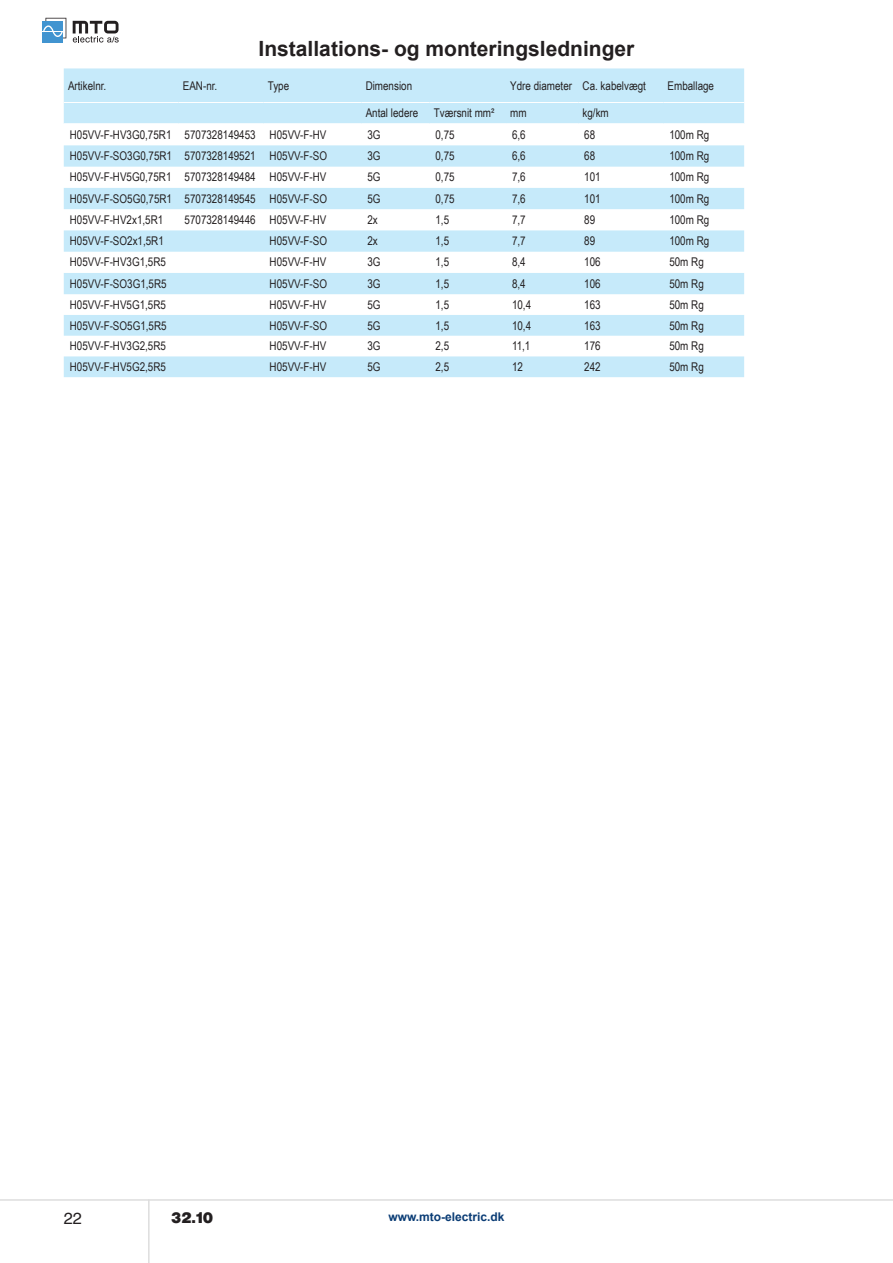
<style>
.page{position:relative;width:893px;height:1263px;background:#fff}
.page>*{position:absolute;margin:0;border:0;box-sizing:border-box;transform-origin:0 0}
.t1{font:700 21px "Arial";color:#231f20}
.t2{font:16.5px "Helvetica Black cyr Bold";color:#231f20}
.t3{font:16.5px "Helvetica";color:#231f20}
.Tabelskrift{font:12px "Arial Narrow";color:#231f20}
.t4{font:700 12px "Arial";color:#0a3c75}
</style>
<div class="page">
<hr style="left:0;top:1199px;width:893px;height:2px;background:#ddd">
<hr style="left:148px;top:1199px;width:2px;height:64px;background:#ddd">
<svg style="left:73px;top:21px;width:46px;height:22px"></svg>
<div style="left:43px;top:32px;width:20px;height:10px;background:#4194d0"></div>
<svg style="left:43px;top:18px;width:23px;height:20px"></svg>
<svg style="left:64px;top:68px;width:680px;height:309px;fill:#c6eafa"></svg>
<hr style="left:64px;top:123px;width:115px;height:1px;background:#fff">
<hr style="left:179px;top:123px;width:85px;height:1px;background:#fff">
<hr style="left:264px;top:123px;width:97px;height:1px;background:#fff">
<hr style="left:361px;top:123px;width:68px;height:1px;background:#fff">
<hr style="left:429px;top:123px;width:77px;height:1px;background:#fff">
<hr style="left:506px;top:123px;width:72px;height:1px;background:#fff">
<hr style="left:578px;top:123px;width:85px;height:1px;background:#fff">
<hr style="left:663px;top:123px;width:81px;height:1px;background:#fff">
<hr style="left:64px;top:102px;width:115px;height:1px;background:#fff">
<hr style="left:179px;top:102px;width:85px;height:1px;background:#fff">
<hr style="left:264px;top:102px;width:97px;height:1px;background:#fff">
<hr style="left:361px;top:102px;width:68px;height:1px;background:#fff">
<hr style="left:429px;top:102px;width:77px;height:1px;background:#fff">
<hr style="left:506px;top:102px;width:72px;height:1px;background:#fff">
<hr style="left:578px;top:102px;width:85px;height:1px;background:#fff">
<hr style="left:663px;top:102px;width:81px;height:1px;background:#fff">
<h1 class="t1" style="left:259px;top:35px;width:377px">Installations- og monteringsledninger</h1>
<p class="Tabelskrift" style="left:68px;top:77px;width:40px">Artikelnr.</p>
<p class="Tabelskrift" style="left:183px;top:77px;width:36px">EAN-nr.</p>
<p class="Tabelskrift" style="left:268px;top:77px;width:23px">Type</p>
<p class="Tabelskrift" style="left:366px;top:77px;width:48px">Dimension</p>
<p class="Tabelskrift" style="left:510px;top:77px;width:63px">Ydre diameter</p>
<p class="Tabelskrift" style="left:583px;top:77px;width:65px">Ca. kabelvægt</p>
<p class="Tabelskrift" style="left:668px;top:77px;width:48px">Emballage</p>
<p class="Tabelskrift" style="left:366px;top:104px;width:54px">Antal ledere</p>
<p class="Tabelskrift" style="left:434px;top:104px;width:62px">Tværsnit mm²</p>
<p class="Tabelskrift" style="left:510px;top:104px;width:18px">mm</p>
<p class="Tabelskrift" style="left:583px;top:104px;width:28px">kg/km</p>
<p class="Tabelskrift" style="left:70px;top:126px;width:103px">H05VV-F-HV3G0,75R1</p>
<p class="Tabelskrift" style="left:185px;top:126px;width:73px">5707328149453</p>
<p class="Tabelskrift" style="left:270px;top:126px;width:58px">H05VV-F-HV</p>
<p class="Tabelskrift" style="left:367px;top:126px;width:15px">3G</p>
<p class="Tabelskrift" style="left:435px;top:126px;width:21px">0,75</p>
<p class="Tabelskrift" style="left:512px;top:126px;width:15px">6,6</p>
<p class="Tabelskrift" style="left:584px;top:126px;width:12px">68</p>
<p class="Tabelskrift" style="left:669px;top:126px;width:41px">100m Rg</p>
<p class="Tabelskrift" style="left:70px;top:147px;width:104px">H05VV-F-SO3G0,75R1</p>
<p class="Tabelskrift" style="left:185px;top:147px;width:73px">5707328149521</p>
<p class="Tabelskrift" style="left:270px;top:147px;width:59px">H05VV-F-SO</p>
<p class="Tabelskrift" style="left:367px;top:147px;width:15px">3G</p>
<p class="Tabelskrift" style="left:435px;top:147px;width:21px">0,75</p>
<p class="Tabelskrift" style="left:512px;top:147px;width:15px">6,6</p>
<p class="Tabelskrift" style="left:584px;top:147px;width:12px">68</p>
<p class="Tabelskrift" style="left:669px;top:147px;width:41px">100m Rg</p>
<p class="Tabelskrift" style="left:70px;top:168px;width:103px">H05VV-F-HV5G0,75R1</p>
<p class="Tabelskrift" style="left:185px;top:168px;width:73px">5707328149484</p>
<p class="Tabelskrift" style="left:270px;top:168px;width:58px">H05VV-F-HV</p>
<p class="Tabelskrift" style="left:367px;top:168px;width:15px">5G</p>
<p class="Tabelskrift" style="left:435px;top:168px;width:21px">0,75</p>
<p class="Tabelskrift" style="left:512px;top:168px;width:15px">7,6</p>
<p class="Tabelskrift" style="left:584px;top:168px;width:18px">101</p>
<p class="Tabelskrift" style="left:669px;top:168px;width:41px">100m Rg</p>
<p class="Tabelskrift" style="left:70px;top:190px;width:104px">H05VV-F-SO5G0,75R1</p>
<p class="Tabelskrift" style="left:185px;top:190px;width:73px">5707328149545</p>
<p class="Tabelskrift" style="left:270px;top:190px;width:59px">H05VV-F-SO</p>
<p class="Tabelskrift" style="left:367px;top:190px;width:15px">5G</p>
<p class="Tabelskrift" style="left:435px;top:190px;width:21px">0,75</p>
<p class="Tabelskrift" style="left:512px;top:190px;width:15px">7,6</p>
<p class="Tabelskrift" style="left:584px;top:190px;width:18px">101</p>
<p class="Tabelskrift" style="left:669px;top:190px;width:41px">100m Rg</p>
<p class="Tabelskrift" style="left:70px;top:211px;width:95px">H05VV-F-HV2x1,5R1</p>
<p class="Tabelskrift" style="left:185px;top:211px;width:73px">5707328149446</p>
<p class="Tabelskrift" style="left:270px;top:211px;width:58px">H05VV-F-HV</p>
<p class="Tabelskrift" style="left:367px;top:211px;width:12px">2x</p>
<p class="Tabelskrift" style="left:435px;top:211px;width:15px">1,5</p>
<p class="Tabelskrift" style="left:512px;top:211px;width:15px">7,7</p>
<p class="Tabelskrift" style="left:584px;top:211px;width:12px">89</p>
<p class="Tabelskrift" style="left:669px;top:211px;width:41px">100m Rg</p>
<p class="Tabelskrift" style="left:70px;top:232px;width:96px">H05VV-F-SO2x1,5R1</p>
<p class="Tabelskrift" style="left:270px;top:232px;width:59px">H05VV-F-SO</p>
<p class="Tabelskrift" style="left:367px;top:232px;width:12px">2x</p>
<p class="Tabelskrift" style="left:435px;top:232px;width:15px">1,5</p>
<p class="Tabelskrift" style="left:512px;top:232px;width:15px">7,7</p>
<p class="Tabelskrift" style="left:584px;top:232px;width:12px">89</p>
<p class="Tabelskrift" style="left:669px;top:232px;width:41px">100m Rg</p>
<p class="Tabelskrift" style="left:70px;top:253px;width:98px">H05VV-F-HV3G1,5R5</p>
<p class="Tabelskrift" style="left:270px;top:253px;width:58px">H05VV-F-HV</p>
<p class="Tabelskrift" style="left:367px;top:253px;width:15px">3G</p>
<p class="Tabelskrift" style="left:435px;top:253px;width:15px">1,5</p>
<p class="Tabelskrift" style="left:512px;top:253px;width:15px">8,4</p>
<p class="Tabelskrift" style="left:584px;top:253px;width:18px">106</p>
<p class="Tabelskrift" style="left:669px;top:253px;width:36px">50m Rg</p>
<p class="Tabelskrift" style="left:70px;top:275px;width:98px">H05VV-F-SO3G1,5R5</p>
<p class="Tabelskrift" style="left:270px;top:275px;width:59px">H05VV-F-SO</p>
<p class="Tabelskrift" style="left:367px;top:275px;width:15px">3G</p>
<p class="Tabelskrift" style="left:435px;top:275px;width:15px">1,5</p>
<p class="Tabelskrift" style="left:512px;top:275px;width:15px">8,4</p>
<p class="Tabelskrift" style="left:584px;top:275px;width:18px">106</p>
<p class="Tabelskrift" style="left:669px;top:275px;width:36px">50m Rg</p>
<p class="Tabelskrift" style="left:70px;top:296px;width:98px">H05VV-F-HV5G1,5R5</p>
<p class="Tabelskrift" style="left:270px;top:296px;width:58px">H05VV-F-HV</p>
<p class="Tabelskrift" style="left:367px;top:296px;width:15px">5G</p>
<p class="Tabelskrift" style="left:435px;top:296px;width:15px">1,5</p>
<p class="Tabelskrift" style="left:512px;top:296px;width:21px">10,4</p>
<p class="Tabelskrift" style="left:584px;top:296px;width:18px">163</p>
<p class="Tabelskrift" style="left:669px;top:296px;width:36px">50m Rg</p>
<p class="Tabelskrift" style="left:70px;top:317px;width:98px">H05VV-F-SO5G1,5R5</p>
<p class="Tabelskrift" style="left:270px;top:317px;width:59px">H05VV-F-SO</p>
<p class="Tabelskrift" style="left:367px;top:317px;width:15px">5G</p>
<p class="Tabelskrift" style="left:435px;top:317px;width:15px">1,5</p>
<p class="Tabelskrift" style="left:512px;top:317px;width:21px">10,4</p>
<p class="Tabelskrift" style="left:584px;top:317px;width:18px">163</p>
<p class="Tabelskrift" style="left:669px;top:317px;width:36px">50m Rg</p>
<p class="Tabelskrift" style="left:70px;top:337px;width:98px">H05VV-F-HV3G2,5R5</p>
<p class="Tabelskrift" style="left:270px;top:337px;width:58px">H05VV-F-HV</p>
<p class="Tabelskrift" style="left:367px;top:337px;width:15px">3G</p>
<p class="Tabelskrift" style="left:435px;top:337px;width:15px">2,5</p>
<p class="Tabelskrift" style="left:512px;top:337px;width:20px">11,1</p>
<p class="Tabelskrift" style="left:584px;top:337px;width:18px">176</p>
<p class="Tabelskrift" style="left:669px;top:337px;width:36px">50m Rg</p>
<p class="Tabelskrift" style="left:70px;top:358px;width:98px">H05VV-F-HV5G2,5R5</p>
<p class="Tabelskrift" style="left:270px;top:358px;width:58px">H05VV-F-HV</p>
<p class="Tabelskrift" style="left:367px;top:358px;width:15px">5G</p>
<p class="Tabelskrift" style="left:435px;top:358px;width:15px">2,5</p>
<p class="Tabelskrift" style="left:512px;top:358px;width:12px">12</p>
<p class="Tabelskrift" style="left:584px;top:358px;width:18px">242</p>
<p class="Tabelskrift" style="left:669px;top:358px;width:36px">50m Rg</p>
<p class="t3" style="left:64px;top:1208px;width:20px">22</p>
<h2 class="t2" style="left:171px;top:1210px;width:44px">32.10</h2>
<p class="t4" style="left:388px;top:1208px;width:118px">www.mto-electric.dk</p>
</div>
